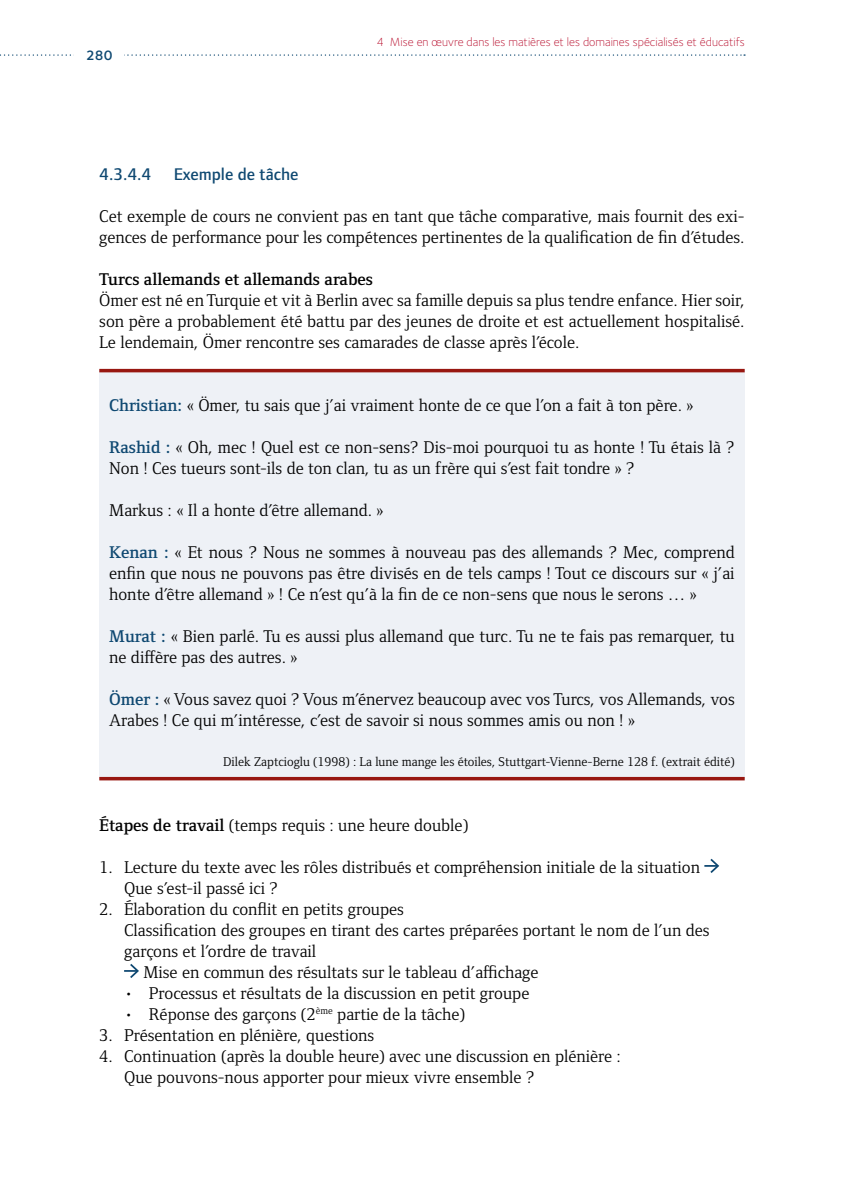
<style>
.page{position:relative;width:844px;height:1191px;background:#fff}
.page>*{position:absolute;margin:0;border:0;box-sizing:border-box;transform-origin:0 0}
.t1{font:17.5px/21px "Foundry Form Serif";color:#000}
.t2{font:600 17.5px "Foundry Form Serif";color:#000}
.t3{font:500 17.5px "Foundry Form Sans";color:#0e4871}
.t4{font:600 14px "Foundry Sterling";color:#0e4871}
.t5{font:13.12px "Foundry Form Serif";color:#000}
.t6{font:300 12.25px "Foundry Sterling";color:#b80e2d}
.s1{font-weight:600;color:#0e4871}
.s2{font-weight:600}
</style>
<div class="page">
<svg style="left:0;top:54px;width:744px;height:2px"></svg>
<div style="left:74px;top:44px;width:50px;height:19px;background:#fff"></div>
<div style="left:99px;top:370px;width:645px;height:408px;background:#eef1f6"></div>
<hr style="left:99px;top:369px;width:645px;height:3px;background:#981711">
<hr style="left:99px;top:777px;width:645px;height:3px;background:#981711">
<svg style="left:704px;top:858px;width:16px;height:15px"></svg>
<svg style="left:124px;top:963px;width:15px;height:15px"></svg>
<p class="t4" style="left:86px;top:47px;width:28px">280</p>
<p class="t6" style="left:376px;top:35px;width:369px">4 Mise en œuvre dans les matières et les domaines spécialisés et éducatifs</p>
<h4 class="t3" style="left:99px;top:164px;width:54px">4.3.4.4</h4>
<h4 class="t3" style="left:174px;top:164px;width:126px">Exemple de tâche</h4>
<p class="t1" style="left:99px;top:205px;width:646px">Cet exemple de cours ne convient pas en tant que tâche comparative, mais fournit des exi&shy;gences de performance pour les compétences pertinentes de la qualification de fin d’études.</p>
<p class="t2" style="left:99px;top:269px;width:275px">Turcs allemands et allemands arabes</p>
<p class="t1" style="left:99px;top:289px;width:646px;text-align:justify">Ömer est né en Turquie et vit à Berlin avec sa famille depuis sa plus tendre enfance. Hier soir, son père a probablement été battu par des jeunes de droite et est actuellement hospitalisé.<br>Le lendemain, Ömer rencontre ses camarades de classe après l’école.</p>
<p class="t1" style="left:109px;top:394px;width:585px"><span class="s1">Christian:</span> « Ömer, tu sais que j’ai vraiment honte de ce que l’on a fait à ton père. »</p>
<p class="t1" style="left:109px;top:436px;width:627px"><span class="s1">Rashid :</span> « Oh, mec ! Quel est ce non-sens? Dis-moi pourquoi tu as honte ! Tu étais là ?<br>Non ! Ces tueurs sont-ils de ton clan, tu as un frère qui s’est fait tondre » ?</p>
<p class="t1" style="left:109px;top:499px;width:276px">Markus : « Il a honte d’être allemand. »</p>
<p class="t1" style="left:109px;top:541px;width:627px;text-align:justify"><span class="s1">Kenan :</span> « Et nous ? Nous ne sommes à nouveau pas des allemands ? Mec, comprend enfin que nous ne pouvons pas être divisés en de tels camps ! Tout ce discours sur « j’ai honte d’être allemand » ! Ce n’est qu’à la fin de ce non-sens que nous le serons … »</p>
<p class="t1" style="left:109px;top:625px;width:627px"><span class="s1">Murat :</span> « Bien parlé. Tu es aussi plus allemand que turc. Tu ne te fais pas remarquer, tu ne diffère pas des autres. »</p>
<p class="t1" style="left:109px;top:688px;width:627px"><span class="s1">Ömer :</span> « Vous savez quoi ? Vous m’énervez beaucoup avec vos Turcs, vos Allemands, vos<br>Arabes ! Ce qui m’intéresse, c’est de savoir si nous sommes amis ou non ! »</p>
<p class="t5" style="left:223px;top:754px;width:513px">Dilek Zaptcioglu (1998) : La lune mange les étoiles, Stuttgart-Vienne-Berne 128 f. (extrait édité)</p>
<p class="t1" style="left:99px;top:814px;width:370px"><span class="s2">Étapes de travail</span> (temps requis : une heure double)</p>
<p class="t1" style="left:124px;top:856px;width:577px;text-indent:-25px">1. Lecture du texte avec les rôles distribués et compréhension initiale de la situation<br>Que s’est-il passé ici ?</p>
<p class="t1" style="left:99px;top:898px;width:306px">2. Élaboration du conflit en petits groupes</p>
<p class="t1" style="left:124px;top:919px;width:586px">Classification des groupes en tirant des cartes préparées portant le nom de l’un des</p>
<p class="t1" style="left:124px;top:940px;width:193px">garçons et l’ordre de travail</p>
<p class="t1" style="left:143px;top:961px;width:396px">Mise en commun des résultats sur le tableau d’affichage</p>
<p class="t1" style="left:124px;top:982px;width:407px">• Processus et résultats de la discussion en petit groupe</p>
<p class="t1" style="left:124px;top:1003px;width:342px">• Réponse des garçons (2<sup>ème</sup> partie de la tâche)</p>
<p class="t1" style="left:99px;top:1024px;width:276px">3. Présentation en plénière, questions</p>
<p class="t1" style="left:124px;top:1045px;width:498px;text-indent:-25px">4. Continuation (après la double heure) avec une discussion en plénière :<br>Que pouvons-nous apporter pour mieux vivre ensemble ?</p>
</div>
